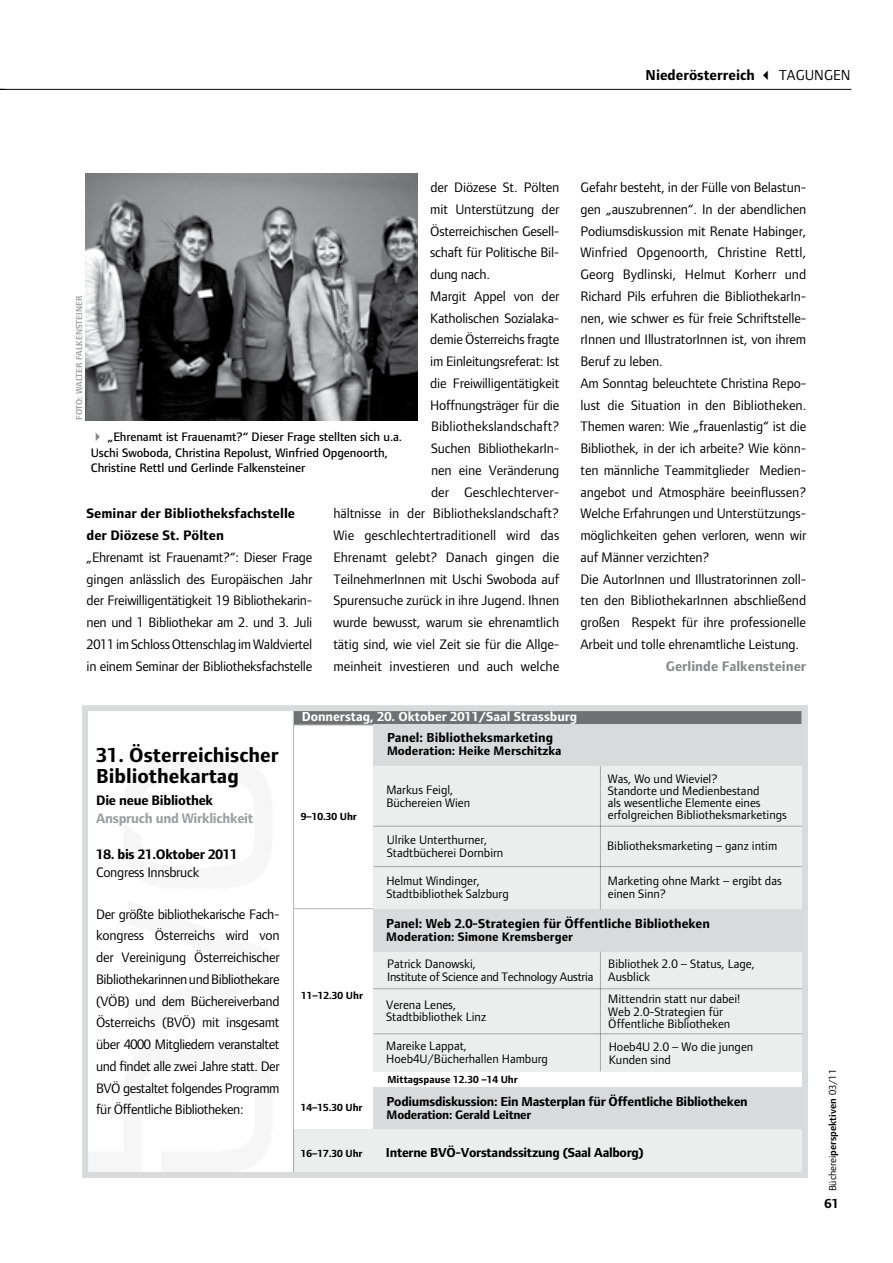
<style>
.page{position:relative;width:893px;height:1263px;background:#fff}
.page>*{position:absolute;margin:0;border:0;box-sizing:border-box;transform-origin:0 0}
.t1{font:700 21px/21px "Foundry Form Sans";color:#000}
.t2{font:700 15px "Foundry Form Sans";color:#000}
.t3{font:14.25px/21.8px "Foundry Form Sans";letter-spacing:-.01em;color:#000;text-align:justify}
.t4{font:700 14.25px/21.8px "Foundry Form Sans";color:#000}
.t5{font:700 14.25px "Foundry Form Sans";letter-spacing:-.02em;color:#000}
.t6{font:700 14.25px "Foundry Form Sans";letter-spacing:-.02em;color:#9c9e9f}
.t7{font:700 14.25px "Foundry Form Sans";color:#87888a}
.t8{font:700 13.5px "Foundry Form Sans";letter-spacing:-.02em;color:#000}
.t9{font:700 13.5px "Foundry Form Sans";color:#000}
.t10{font:700 13.5px "Foundry Form Sans";color:#fff}
.t11{font:12.75px/12.8px "Foundry Form Sans";color:#000}
.t12{font:500 12.75px/15.3px "Foundry Form Sans";letter-spacing:-.005em;color:#000}
.t13{font:700 12.75px "Foundry Form Sans";color:#000}
.t14{font:12.75px/12.8px "Foundry Form Sans";letter-spacing:-.02em;color:#000}
.t15{font:700 12.75px "Foundry Form Sans";letter-spacing:-.02em;color:#000}
.t16{font:700 10.65px "Foundry Form Sans";color:#000}
.t17{font:10.5px "Foundry Form Sans";color:#000}
.t18{font:600 9px "Foundry Form Sans";letter-spacing:-.005em;color:#9c9e9f}
.s1{font-weight:400}
.s2{color:#87888a}
.s3{font-weight:600}
</style>
<div class="page">
<hr style="left:0;top:89px;width:851px;height:1px;background:#000">
<img style="left:86px;top:174px;width:332px;height:247px">
<hr style="left:294px;top:908px;width:83px;height:1px;background:#000">
<div style="left:293px;top:709px;width:509px;height:16px;background:#707172;border:1px solid #c6c7c8"></div>
<div style="left:373px;top:725px;width:429px;height:42px;background:#d9dadb"></div>
<div style="left:373px;top:909px;width:429px;height:42px;background:#d9dadb"></div>
<div style="left:373px;top:1087px;width:429px;height:43px;background:#d9dadb"></div>
<div style="left:293px;top:1130px;width:509px;height:42px;background:#eceded"></div>
<div style="left:373px;top:952px;width:429px;height:119px;background:#eceded"></div>
<hr style="left:600px;top:952px;width:1px;height:119px;background:#000">
<hr style="left:373px;top:988px;width:429px;height:1px;background:#000">
<hr style="left:373px;top:1033px;width:429px;height:1px;background:#000">
<div style="left:373px;top:766px;width:429px;height:143px;background:#eceded"></div>
<hr style="left:600px;top:766px;width:1px;height:143px;background:#000">
<hr style="left:374px;top:866px;width:428px;height:1px;background:#000">
<hr style="left:373px;top:826px;width:429px;height:1px;background:#000">
<div style="left:82px;top:705px;width:726px;height:473px;border:6px solid #d9dadb"></div>
<hr style="left:293px;top:725px;width:1px;height:447px;background:#000">
<p class="t2" style="left:646px;top:67px;width:144px">Niederösterreich ✓ <span class="s1">tagungen</span></p>
<p class="t3" style="left:430px;top:176px;width:131px">der Diözese St. Pölten</p>
<p class="t3" style="left:430px;top:198px;width:131px">mit Unterstützung der</p>
<p class="t3" style="left:430px;top:220px;width:131px">Österreichischen Gesell-</p>
<p class="t3" style="left:430px;top:242px;width:131px">schaft für Politische Bil-</p>
<p class="t3" style="left:430px;top:263px;width:61px">dung nach.</p>
<p class="t3" style="left:430px;top:285px;width:131px">Margit Appel von der</p>
<p class="t3" style="left:430px;top:307px;width:131px">Katholischen Sozialaka-</p>
<p class="t3" style="left:430px;top:329px;width:131px">demie Österreichs fragte</p>
<p class="t3" style="left:430px;top:350px;width:131px">im Einleitungsreferat: Ist</p>
<p class="t3" style="left:430px;top:372px;width:131px">die Freiwilligentätigkeit</p>
<p class="t3" style="left:430px;top:394px;width:131px">Hoffnungsträger für die</p>
<p class="t3" style="left:431px;top:416px;width:130px">Bibliothekslandschaft?</p>
<p class="t3" style="left:431px;top:437px;width:130px">Suchen BibliothekarIn-</p>
<p class="t3" style="left:431px;top:459px;width:130px">nen eine Veränderung</p>
<p class="t3" style="left:431px;top:481px;width:130px">der Geschlechterver-</p>
<p class="t3" style="left:333px;top:503px;width:227px">hältnisse in der Bibliothekslandschaft?</p>
<p class="t3" style="left:333px;top:524px;width:227px">Wie geschlechtertraditionell wird das</p>
<p class="t3" style="left:333px;top:546px;width:227px">Ehrenamt gelebt? Danach gingen die</p>
<p class="t3" style="left:333px;top:568px;width:227px">TeilnehmerInnen mit Uschi Swoboda auf</p>
<p class="t3" style="left:333px;top:590px;width:227px">Spurensuche zurück in ihre Jugend. Ihnen</p>
<p class="t3" style="left:333px;top:611px;width:227px">wurde bewusst, warum sie ehrenamtlich</p>
<p class="t3" style="left:333px;top:633px;width:227px">tätig sind, wie viel Zeit sie für die Allge-</p>
<p class="t3" style="left:333px;top:655px;width:227px">meinheit investieren und auch welche</p>
<p class="t18" style="left:74px;top:420px;width:126px;rotate:-90deg">Foto: Walter Falkensteiner</p>
<p class="t12" style="left:91px;top:429px;width:313px"><span class="s2">✔</span> „Ehrenamt ist Frauenamt?“ Dieser Frage stellten sich u.a.<br>Uschi Swoboda, Christina Repolust, Winfried Opgenoorth,<br>Christine Rettl und Gerlinde Falkensteiner</p>
<p class="t4" style="left:87px;top:503px;width:210px">Seminar der Bibliotheksfachstelle der Diözese St. Pölten</p>
<p class="t3" style="left:86px;top:546px;width:227px">„Ehrenamt ist Frauenamt?“: Dieser Frage gingen anlässlich des Europäischen Jahr der Freiwilligentätigkeit 19 Bibliothekarin&shy;nen und 1 Bibliothekar am 2. und 3. Juli 2011 imSchlossOttenschlag imWaldviertel in einem Seminar der Bibliotheksfachstelle</p>
<p class="t3" style="left:580px;top:176px;width:227px;text-align:left">Gefahr besteht, in der Fülle von Belastun&shy;gen „auszubrennen“. In der abendlichen Podiumsdiskussion mit Renate Habinger, Winfried Opgenoorth, Christine Rettl, Georg Bydlinski, Helmut Korherr und Richard Pils erfuhren die BibliothekarIn&shy;nen, wie schwer es für freie Schriftstelle&shy;rInnen und IllustratorInnen ist, von ihrem Beruf zu leben.<br>Am Sonntag beleuchtete Christina Repo&shy;lust die Situation in den Bibliotheken.<br>Themen waren: Wie „frauenlastig“ ist die Bibliothek, in der ich arbeite? Wie könn&shy;ten männliche Teammitglieder Medien&shy;angebot und Atmosphäre beeinflussen?<br>Welche Erfahrungen und Unterstützungs&shy;möglichkeiten gehen verloren, wenn wir auf Männer verzichten?<br>Die AutorInnen und Illustratorinnen zoll&shy;ten den BibliothekarInnen abschließend großen Respekt für ihre professionelle Arbeit und tolle ehrenamtliche Leistung.</p>
<p class="t7" style="left:666px;top:658px;width:142px">Gerlinde Falkensteiner</p>
<h1 class="t1" style="left:96px;top:744px;width:184px">31. Österreichischer<br>Bibliothekartag</h1>
<p class="t5" style="left:96px;top:793px;width:118px">Die neue Bibliothek</p>
<p class="t6" style="left:96px;top:811px;width:159px">Anspruch und Wirklichkeit</p>
<p class="t5" style="left:96px;top:847px;width:143px">18. bis 21.Oktober 2011</p>
<p class="t3" style="left:96px;top:862px;width:105px">Congress Innsbruck</p>
<p class="t3" style="left:96px;top:903px;width:185px">Der größte bibliothekarische Fach&shy;kongress Österreichs wird von der Vereinigung Österreichischer BibliothekarinnenundBibliothekare (VÖB) und dem Büchereiverband Österreichs (BVÖ) mit insgesamt über 4000 Mitgliedern veranstaltet und findet alle zwei Jahre statt. Der BVÖ gestaltet folgendes Programm für Öffentliche Bibliotheken:</p>
<p class="t10" style="left:302px;top:709px;width:277px">Donnerstag, 20. Oktober 2011/Saal Strassburg</p>
<p class="t9" style="left:387px;top:730px;width:168px">Panel: Bibliotheksmarketing</p>
<p class="t13" style="left:387px;top:743px;width:176px">Moderation: Heike Merschitzka</p>
<p class="t16" style="left:301px;top:810px;width:58px">9–10.30 Uhr</p>
<p class="t16" style="left:301px;top:989px;width:63px">11–12.30 Uhr</p>
<p class="t16" style="left:301px;top:1101px;width:63px">14–15.30 Uhr</p>
<p class="t16" style="left:301px;top:1147px;width:63px">16–17.30 Uhr</p>
<p class="t11" style="left:608px;top:772px;width:181px;line-height:12px">Was, Wo und Wieviel?<br>Standorte und Medienbestand<br>als wesentliche Elemente eines erfolgreichen Bibliotheksmarketings</p>
<p class="t11" style="left:386px;top:783px;width:85px">Markus Feigl,<br>Büchereien Wien</p>
<p class="t11" style="left:387px;top:834px;width:118px">Ulrike Unterthurner,<br>Stadtbücherei Dornbirn</p>
<p class="t11" style="left:386px;top:874px;width:124px">Helmut Windinger,<br>Stadtbibliothek Salzburg</p>
<p class="t11" style="left:608px;top:875px;width:175px">Marketing ohne Markt – ergibt das einen Sinn?</p>
<p class="t11" style="left:607px;top:839px;width:172px">Bibliotheksmarketing – ganz intim</p>
<p class="t9" style="left:386px;top:916px;width:325px">Panel: Web 2.0-Strategien für Öffentliche Bibliotheken</p>
<p class="t13" style="left:386px;top:929px;width:188px">Moderation: Simone Kremsberger</p>
<p class="t14" style="left:387px;top:957px;width:208px">Patrick Danowski,<br>Institute of Science and Technology Austria</p>
<p class="t11" style="left:386px;top:998px;width:102px">Verena Lenes,<br>Stadtbibliothek Linz</p>
<p class="t11" style="left:386px;top:1039px;width:163px">Mareike Lappat,<br>Hoeb4U/Bücherhallen Hamburg</p>
<p class="t11" style="left:608px;top:958px;width:148px">Bibliothek 2.0 – Status, Lage,<br>Ausblick</p>
<p class="t11" style="left:608px;top:992px;width:134px">Mittendrin statt nur dabei!<br>Web 2.0-Strategien für<br>Öffentliche Bibliotheken</p>
<p class="t11" style="left:609px;top:1040px;width:146px">Hoeb4U 2.0 – Wo die jungen<br>Kunden sind</p>
<p class="t16" style="left:387px;top:1073px;width:132px">Mittagspause 12.30 –14 Uhr</p>
<p class="t8" style="left:387px;top:1094px;width:363px">Podiumsdiskussion: Ein Masterplan für Öffentliche Bibliotheken</p>
<p class="t15" style="left:387px;top:1107px;width:146px">Moderation: Gerald Leitner</p>
<p class="t8" style="left:386px;top:1144px;width:259px">Interne BVÖ-Vorstandssitzung (Saal Aalborg)</p>
<p class="t17" style="left:827px;top:1191px;width:124px;rotate:-90deg">Bücherei<span class="s3">perspektiven</span> 03/11</p>
<p class="t8" style="left:825px;top:1196px;width:16px">61</p>
</div>
